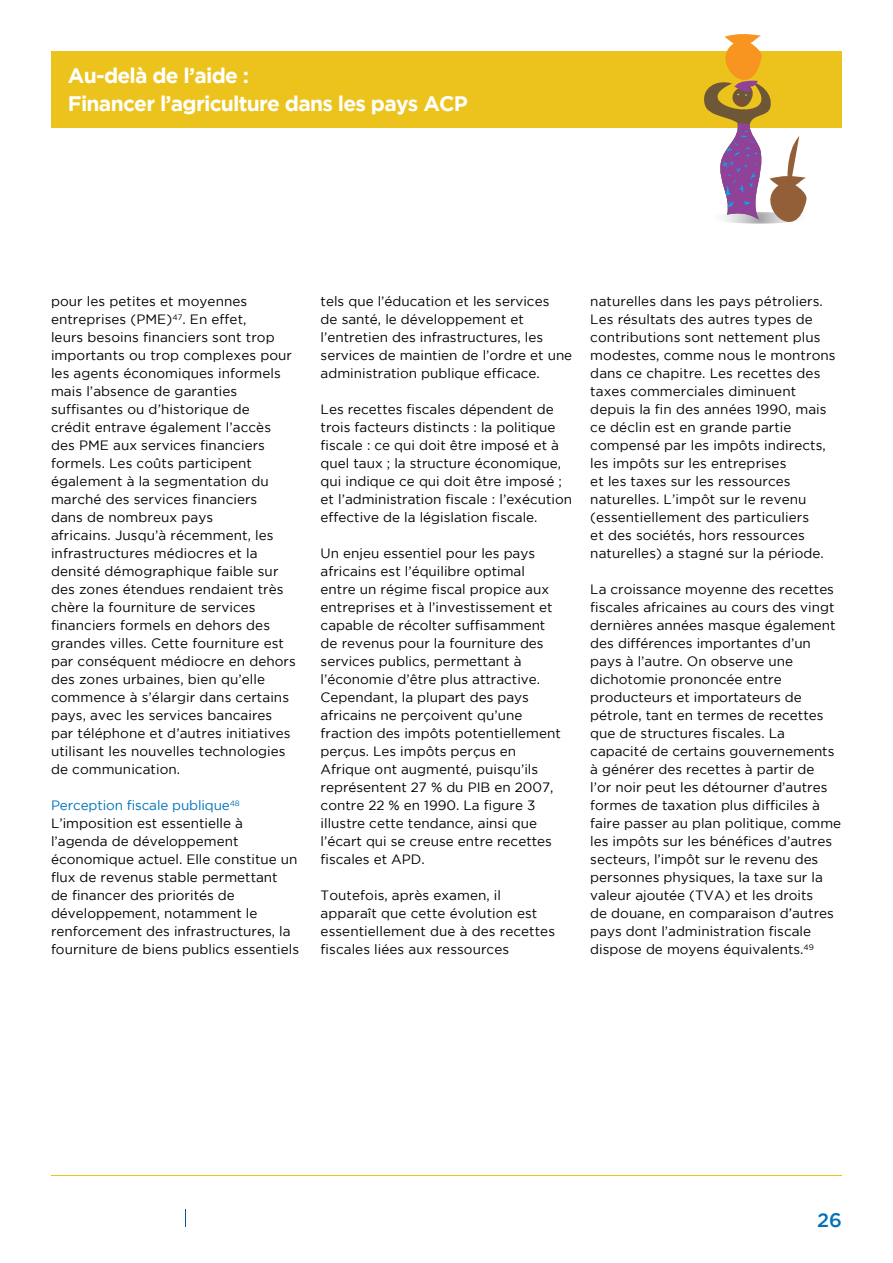
<style>
.page{position:relative;width:893px;height:1263px;background:#fff}
.page>*{position:absolute;margin:0;border:0;box-sizing:border-box;transform-origin:0 0}
.t1{font:700 21px/27.3px "Gotham";letter-spacing:-.035em;color:#fff}
.t2{font:500 19.5px "Gotham";color:#0072b9}
.t3{font:13.5px/18px "Gotham";color:#000}
.s1{color:#0072b9}
</style>
<div class="page">
<hr style="left:51px;top:1175px;width:791px;height:1px;background:#ecc31c">
<div style="left:51px;top:51px;width:791px;height:77px;background:#ecc31c"></div>
<svg style="left:185px;top:1209px;width:1px;height:17px"></svg>
<svg style="left:704px;top:34px;width:103px;height:190px"></svg>
<h1 class="t1" style="left:68px;top:62px;width:401px">Au-delà de l’aide :<br>Financer l’agriculture dans les pays ACP</h1>
<p class="t3" style="left:51px;top:292px;width:246px">pour les petites et moyennes entreprises (PME)<sup>47</sup>. En effet,<br>leurs besoins financiers sont trop importants ou trop complexes pour les agents économiques informels mais l’absence de garanties suffisantes ou d’historique de<br>crédit entrave également l’accès des PME aux services financiers formels. Les coûts participent également à la segmentation du marché des services financiers<br>dans de nombreux pays<br>africains. Jusqu’à récemment, les infrastructures médiocres et la densité démographique faible sur des zones étendues rendaient très chère la fourniture de services financiers formels en dehors des grandes villes. Cette fourniture est par conséquent médiocre en dehors des zones urbaines, bien qu’elle commence à s’élargir dans certains pays, avec les services bancaires par téléphone et d’autres initiatives utilisant les nouvelles technologies de communication.</p>
<p class="t3" style="left:51px;top:796px;width:250px"><span class="s1">Perception fiscale publique</span><sup>48<br></sup>L’imposition est essentielle à l’agenda de développement économique actuel. Elle constitue un flux de revenus stable permettant<br>de financer des priorités de développement, notamment le renforcement des infrastructures, la fourniture de biens publics essentiels</p>
<p class="t3" style="left:321px;top:292px;width:253px">tels que l’éducation et les services<br>de santé, le développement et l’entretien des infrastructures, les services de maintien de l’ordre et une administration publique efficace.</p>
<p class="t3" style="left:321px;top:400px;width:253px">Les recettes fiscales dépendent de trois facteurs distincts : la politique fiscale : ce qui doit être imposé et à quel taux ; la structure économique, qui indique ce qui doit être imposé ; et l’administration fiscale : l’exécution effective de la législation fiscale.</p>
<p class="t3" style="left:321px;top:544px;width:242px">Un enjeu essentiel pour les pays africains est l’équilibre optimal entre un régime fiscal propice aux entreprises et à l’investissement et capable de récolter suffisamment de revenus pour la fourniture des services publics, permettant à l’économie d’être plus attractive.<br>Cependant, la plupart des pays africains ne perçoivent qu’une fraction des impôts potentiellement perçus. Les impôts perçus en<br>Afrique ont augmenté, puisqu’ils représentent 27 % du PIB en 2007, contre 22 % en 1990. La figure 3 illustre cette tendance, ainsi que l’écart qui se creuse entre recettes fiscales et APD.</p>
<p class="t3" style="left:321px;top:886px;width:236px">Toutefois, après examen, il apparaît que cette évolution est essentiellement due à des recettes fiscales liées aux ressources</p>
<p class="t3" style="left:590px;top:292px;width:247px">naturelles dans les pays pétroliers.<br>Les résultats des autres types de contributions sont nettement plus modestes, comme nous le montrons dans ce chapitre. Les recettes des taxes commerciales diminuent depuis la fin des années 1990, mais ce déclin est en grande partie compensé par les impôts indirects, les impôts sur les entreprises<br>et les taxes sur les ressources naturelles. L’impôt sur le revenu (essentiellement des particuliers<br>et des sociétés, hors ressources naturelles) a stagné sur la période.</p>
<p class="t3" style="left:590px;top:580px;width:252px">La croissance moyenne des recettes fiscales africaines au cours des vingt dernières années masque également des différences importantes d’un pays à l’autre. On observe une dichotomie prononcée entre producteurs et importateurs de pétrole, tant en termes de recettes que de structures fiscales. La capacité de certains gouvernements à générer des recettes à partir de<br>l’or noir peut les détourner d’autres formes de taxation plus difficiles à faire passer au plan politique, comme les impôts sur les bénéfices d’autres secteurs, l’impôt sur le revenu des personnes physiques, la taxe sur la valeur ajoutée (TVA) et les droits<br>de douane, en comparaison d’autres pays dont l’administration fiscale dispose de moyens équivalents.<sup>49</sup></p>
<h2 class="t2" style="left:817px;top:1209px;width:26px">26</h2>
</div>
